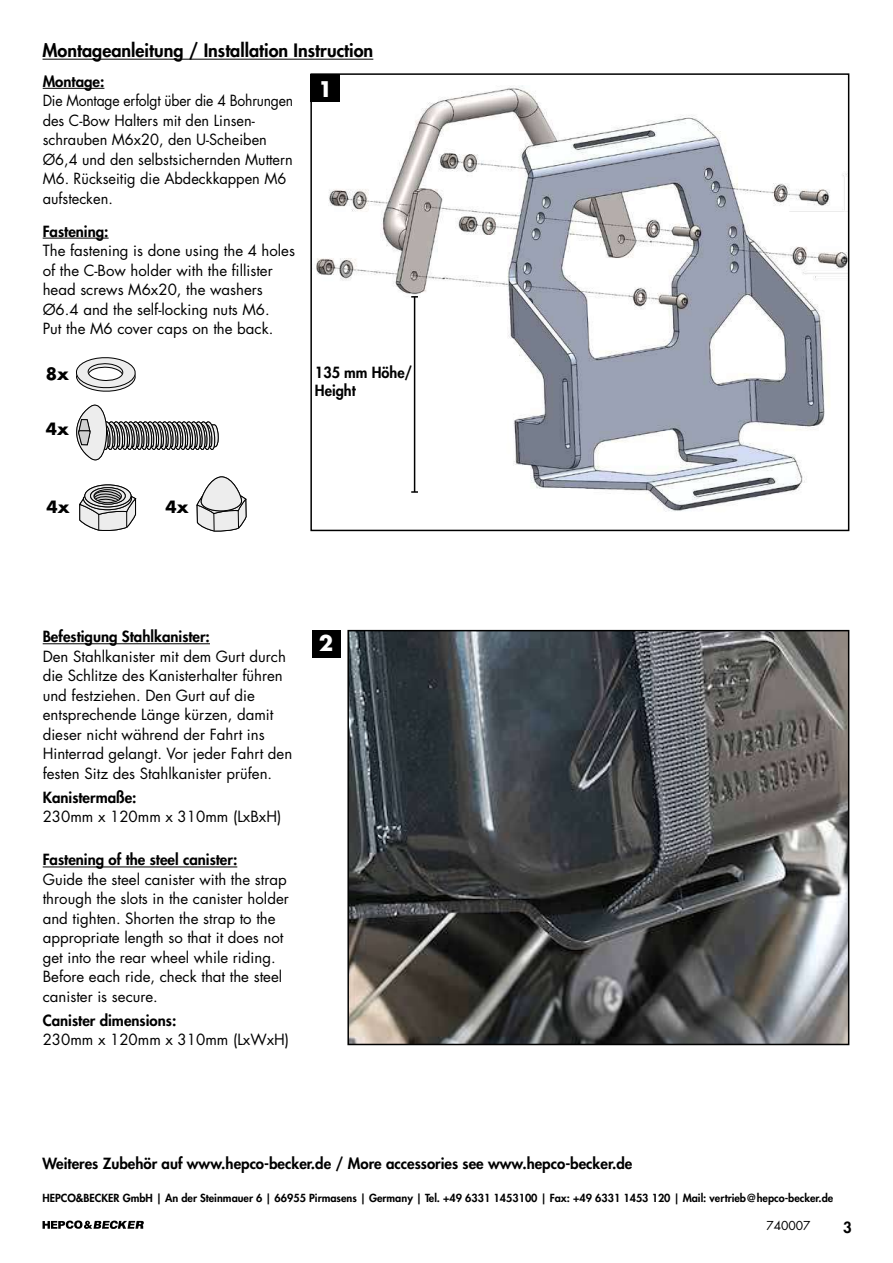
<style>
.page{position:relative;width:893px;height:1263px;background:#fff}
.page>*{position:absolute;margin:0;border:0;box-sizing:border-box;transform-origin:0 0}
.t1{font:700 21px "Futura Std";color:#fff}
.t2{font:800 18px "Futura Std";color:#000}
.t3{font:700 16.5px "Futura Std";color:#000}
.t4{font:15px/19.5px "Futura Std";color:#000}
.t5{font:800 15px/18px "Futura Std";color:#000}
.t6{font:15px/19.5px "Futura Std";color:#000;scale:.93 1}
.t7{font:12px "Futura Std";color:#000}
.t8{font:800 10.8px "Futura Std";color:#000}
</style>
<div class="page">
<svg style="left:43px;top:1220px;width:101px;height:9px"></svg>
<img style="left:316px;top:86px;width:530px;height:426px">
<div style="left:310px;top:73px;width:539px;height:458px;border:2px solid #000"></div>
<img style="left:350px;top:633px;width:496px;height:409px">
<div style="left:347px;top:630px;width:502px;height:415px;border:2px solid #000"></div>
<div style="left:310px;top:74px;width:30px;height:28px;background:#000"></div>
<hr style="left:43px;top:88px;width:61px;height:1px;background:#000">
<hr style="left:43px;top:238px;width:66px;height:1px;background:#000">
<hr style="left:43px;top:59px;width:330px;height:1px;background:#000">
<div style="left:312px;top:630px;width:29px;height:27px;background:#000"></div>
<hr style="left:43px;top:643px;width:167px;height:1px;background:#000">
<hr style="left:43px;top:866px;width:194px;height:1px;background:#000">
<svg style="left:76px;top:357px;width:60px;height:35px"></svg>
<svg style="left:85px;top:485px;width:46px;height:22px"></svg>
<div style="left:85px;top:485px;width:46px;height:22px;border:1px solid #000;border-radius:50%"></div>
<div style="left:90px;top:487px;width:35px;height:17px;border:1px solid #000;border-radius:50%"></div>
<svg style="left:79px;top:488px;width:57px;height:43px;background:#b3b3b3"></svg>
<div style="left:94px;top:489px;width:28px;height:14px;border:1px solid #000;border-radius:50%"></div>
<svg style="left:76px;top:404px;width:143px;height:57px"></svg>
<svg style="left:197px;top:476px;width:49px;height:55px"></svg>
<hr style="left:414px;top:297px;width:1px;height:195px;background:#000">
<svg style="left:411px;top:296px;width:7px;height:2px"></svg>
<svg style="left:411px;top:491px;width:7px;height:2px"></svg>
<p class="t2" style="left:43px;top:39px;width:332px">Montageanleitung / Installation Instruction</p>
<p class="t5" style="left:43px;top:72px;width:63px">Montage:</p>
<p class="t6" style="left:43px;top:91px;width:271px">Die Montage erfolgt über die 4 Bohrungen des C-Bow Halters mit den Linsen&shy;schrauben M6x20, den U-Scheiben<br>Ø6,4 und den selbstsichernden Muttern<br>M6. Rückseitig die Abdeckkappen M6 aufstecken.</p>
<p class="t5" style="left:43px;top:222px;width:67px">Fastening:</p>
<p class="t4" style="left:43px;top:241px;width:254px">The fastening is done using the 4 holes of the C-Bow holder with the fillister head screws M6x20, the washers Ø6.4 and the self-locking nuts M6.<br>Put the M6 cover caps on the back.</p>
<p class="t3" style="left:46px;top:362px;width:25px">8x</p>
<p class="t3" style="left:46px;top:417px;width:25px">4x</p>
<h1 class="t1" style="left:318px;top:75px;width:16px">1</h1>
<p class="t5" style="left:315px;top:364px;width:99px">135 mm Höhe/<br>Height</p>
<p class="t3" style="left:47px;top:496px;width:25px">4x</p>
<p class="t3" style="left:166px;top:496px;width:25px">4x</p>
<p class="t5" style="left:43px;top:628px;width:169px">Befestigung Stahlkanister:</p>
<p class="t4" style="left:43px;top:647px;width:251px">Den Stahlkanister mit dem Gurt durch die Schlitze des Kanisterhalter führen und festziehen. Den Gurt auf die entsprechende Länge kürzen, damit dieser nicht während der Fahrt ins Hinterrad gelangt. Vor jeder Fahrt den festen Sitz des Stahlkanister prüfen.</p>
<p class="t5" style="left:43px;top:788px;width:95px">Kanistermaße:</p>
<p class="t4" style="left:43px;top:807px;width:240px">230mm x 120mm x 310mm (LxBxH)</p>
<p class="t5" style="left:43px;top:851px;width:196px">Fastening of the steel canister:</p>
<p class="t4" style="left:43px;top:870px;width:248px">Guide the steel canister with the strap through the slots in the canister holder and tighten. Shorten the strap to the appropriate length so that it does not get into the rear wheel while riding.<br>Before each ride, check that the steel canister is secure.</p>
<p class="t5" style="left:43px;top:1011px;width:135px">Canister dimensions:</p>
<p class="t4" style="left:43px;top:1030px;width:248px">230mm x 120mm x 310mm (LxWxH)</p>
<h1 class="t1" style="left:319px;top:629px;width:16px">2</h1>
<p class="t5" style="left:43px;top:1154px;width:591px">Weiteres Zubehör auf www.hepco-becker.de / More accessories see www.hepco-becker.de</p>
<p class="t8" style="left:43px;top:1191px;width:792px">HEPCO&amp;BECKER GmbH | An der Steinmauer 6 | 66955 Pirmasens | Germany | Tel. +49 6331 1453100 | Fax: +49 6331 1453 120 | Mail: vertrieb@hepco-becker.de</p>
<p class="t7" style="left:766px;top:1218px;width:46px">740007</p>
<p class="t5" style="left:843px;top:1218px;width:10px">3</p>
</div>
